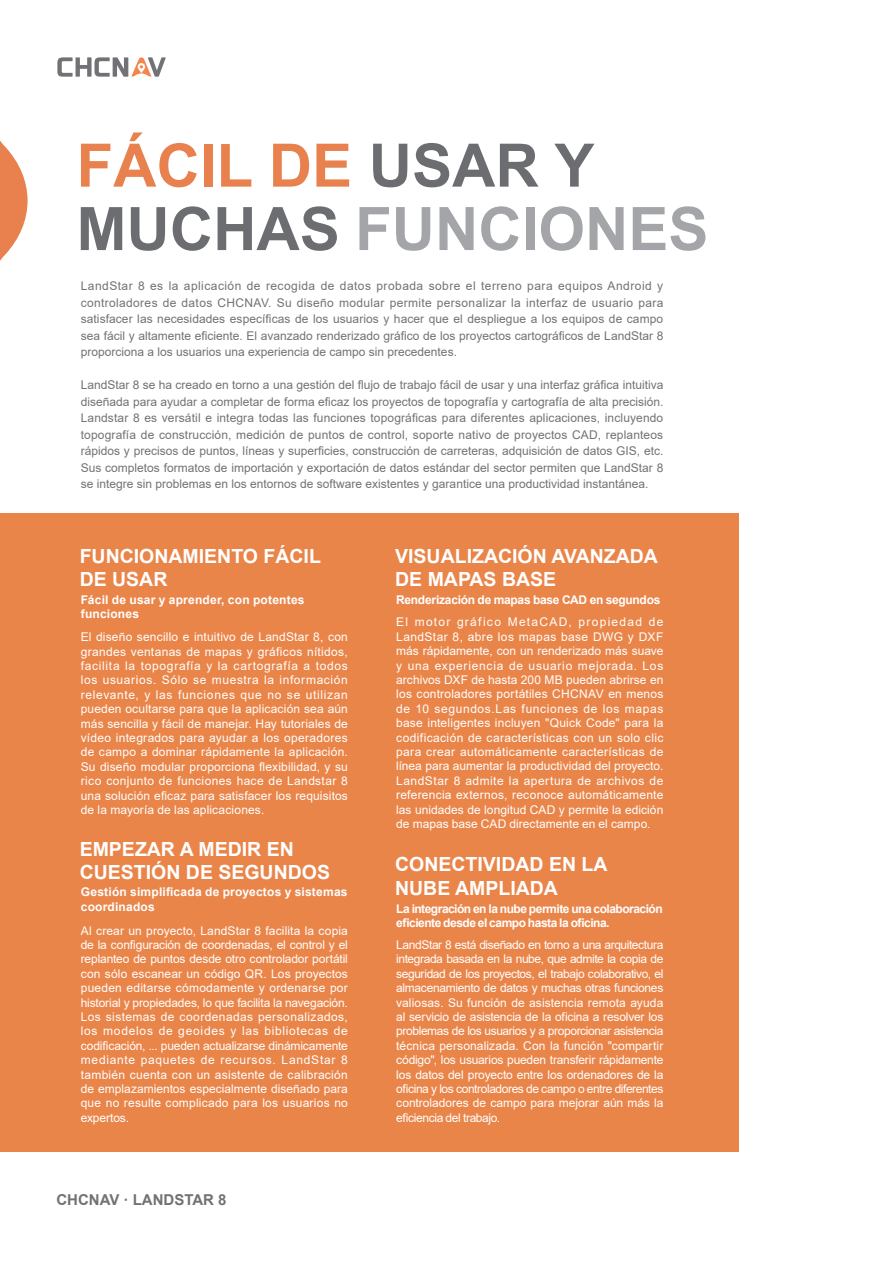
<style>
.page{position:relative;width:893px;height:1263px;background:#fff}
.page>*{position:absolute;margin:0;border:0;box-sizing:border-box;transform-origin:0 0}
.t1{font:700 60px/63.4px "Arial";color:#6c6d70}
.t2{font:700 19.5px/23.4px "Arial";color:#fff}
.t3{font:700 15px "Arial";color:#727275}
.t4{font:12px/14.4px "Arial";letter-spacing:.005em;color:#fff;text-align:justify}
.t5{font:12px/16.5px "Arial";color:#727275;text-align:justify}
.t6{font:700 12px/14.4px "Arial";letter-spacing:-.045em;color:#fff}
.t7{font:700 12px/14.4px "Arial";letter-spacing:.02em;color:#fff}
.t8{font:700 12px/14.4px "Arial";letter-spacing:.015em;color:#fff}
.t9{font:700 12px "Arial";letter-spacing:-.02em;color:#fff}
.s1{color:#e8814d}
.s2{color:#a4a5a9}
</style>
<div class="page">
<svg style="left:0;top:140px;width:28px;height:121px"></svg>
<svg style="left:57px;top:57px;width:109px;height:20px"></svg>
<div style="left:0;top:513px;width:738px;height:639px;background:#ea854a"></div>
<h1 class="t1" style="left:77px;top:134px;width:633px"><span class="s1">FÁCIL DE</span> USAR Y<br>MUCHAS <span class="s2">FUNCIONES</span></h1>
<p class="t5" style="left:81px;top:278px;width:584px">LandStar 8 es la aplicación de recogida de datos probada sobre el terreno para equipos Android y controladores de datos CHCNAV. Su diseño modular permite personalizar la interfaz de usuario para satisfacer las necesidades específicas de los usuarios y hacer que el despliegue a los equipos de campo sea fácil y altamente eficiente. El avanzado renderizado gráfico de los proyectos cartográficos de LandStar 8 proporciona a los usuarios una experiencia de campo sin precedentes.</p>
<p class="t5" style="left:81px;top:377px;width:584px">LandStar 8 se ha creado en torno a una gestión del flujo de trabajo fácil de usar y una interfaz gráfica intuitiva diseñada para ayudar a completar de forma eficaz los proyectos de topografía y cartografía de alta precisión.<br>Landstar 8 es versátil e integra todas las funciones topográficas para diferentes aplicaciones, incluyendo topografía de construcción, medición de puntos de control, soporte nativo de proyectos CAD, replanteos rápidos y precisos de puntos, líneas y superficies, construcción de carreteras, adquisición de datos GIS, etc.<br>Sus completos formatos de importación y exportación de datos estándar del sector permiten que LandStar 8 se integre sin problemas en los entornos de software existentes y garantice una productividad instantánea.</p>
<h2 class="t2" style="left:80px;top:544px;width:243px">FUNCIONAMIENTO FÁCIL<br>DE USAR</h2>
<p class="t8" style="left:81px;top:593px;width:225px">Fácil de usar y aprender, con potentes funciones</p>
<p class="t4" style="left:81px;top:630px;width:269px">El diseño sencillo e intuitivo de LandStar 8, con grandes ventanas de mapas y gráficos nítidos, facilita la topografía y la cartografía a todos los usuarios. Sólo se muestra la información relevante, y las funciones que no se utilizan pueden ocultarse para que la aplicación sea aún más sencilla y fácil de manejar. Hay tutoriales de vídeo integrados para ayudar a los operadores de campo a dominar rápidamente la aplicación.<br>Su diseño modular proporciona flexibilidad, y su rico conjunto de funciones hace de Landstar 8 una solución eficaz para satisfacer los requisitos de la mayoría de las aplicaciones.</p>
<h2 class="t2" style="left:80px;top:838px;width:252px">EMPEZAR A MEDIR EN<br>CUESTIÓN DE SEGUNDOS</h2>
<p class="t7" style="left:81px;top:885px;width:268px">Gestión simplificada de proyectos y sistemas coordinados</p>
<p class="t4" style="left:81px;top:923px;width:269px">Al crear un proyecto, LandStar 8 facilita la copia de la configuración de coordenadas, el control y el replanteo de puntos desde otro controlador portátil con sólo escanear un código QR. Los proyectos pueden editarse cómodamente y ordenarse por historial y propiedades, lo que facilita la navegación.<br>Los sistemas de coordenadas personalizados, los modelos de geoides y las bibliotecas de codificación, ... pueden actualizarse dinámicamente mediante paquetes de recursos. LandStar 8 también cuenta con un asistente de calibración de emplazamientos especialmente diseñado para que no resulte complicado para los usuarios no expertos.</p>
<p class="t3" style="left:56px;top:1189px;width:172px">CHCNAV · LANDSTAR 8</p>
<h2 class="t2" style="left:395px;top:544px;width:264px">VISUALIZACIÓN AVANZADA<br>DE MAPAS BASE</h2>
<p class="t4" style="left:396px;top:615px;width:269px">El motor gráfico MetaCAD, propiedad de LandStar 8, abre los mapas base DWG y DXF más rápidamente, con un renderizado más suave y una experiencia de usuario mejorada. Los archivos DXF de hasta 200 MB pueden abrirse en los controladores portátiles CHCNAV en menos de 10 segundos.Las funciones de los mapas base inteligentes incluyen "Quick Code" para la codificación de características con un solo clic para crear automáticamente características de línea para aumentar la productividad del proyecto.<br>LandStar 8 admite la apertura de archivos de referencia externos, reconoce automáticamente las unidades de longitud CAD y permite la edición de mapas base CAD directamente en el campo.</p>
<p class="t9" style="left:396px;top:591px;width:266px">Renderización de mapas base CAD en segundos</p>
<h2 class="t2" style="left:395px;top:853px;width:214px">CONECTIVIDAD EN LA<br>NUBE AMPLIADA</h2>
<p class="t6" style="left:396px;top:901px;width:268px">La integración en la nube permite una colaboración eficiente desde el campo hasta la oficina.</p>
<p class="t4" style="left:396px;top:937px;width:269px">LandStar 8 está diseñado en torno a una arquitectura integrada basada en la nube, que admite la copia de seguridad de los proyectos, el trabajo colaborativo, el almacenamiento de datos y muchas otras funciones valiosas. Su función de asistencia remota ayuda al servicio de asistencia de la oficina a resolver los problemas de los usuarios y a proporcionar asistencia técnica personalizada. Con la función "compartir código", los usuarios pueden transferir rápidamente los datos del proyecto entre los ordenadores de la oficina y los controladores de campo o entre diferentes controladores de campo para mejorar aún más la eficiencia del trabajo.</p>
</div>
